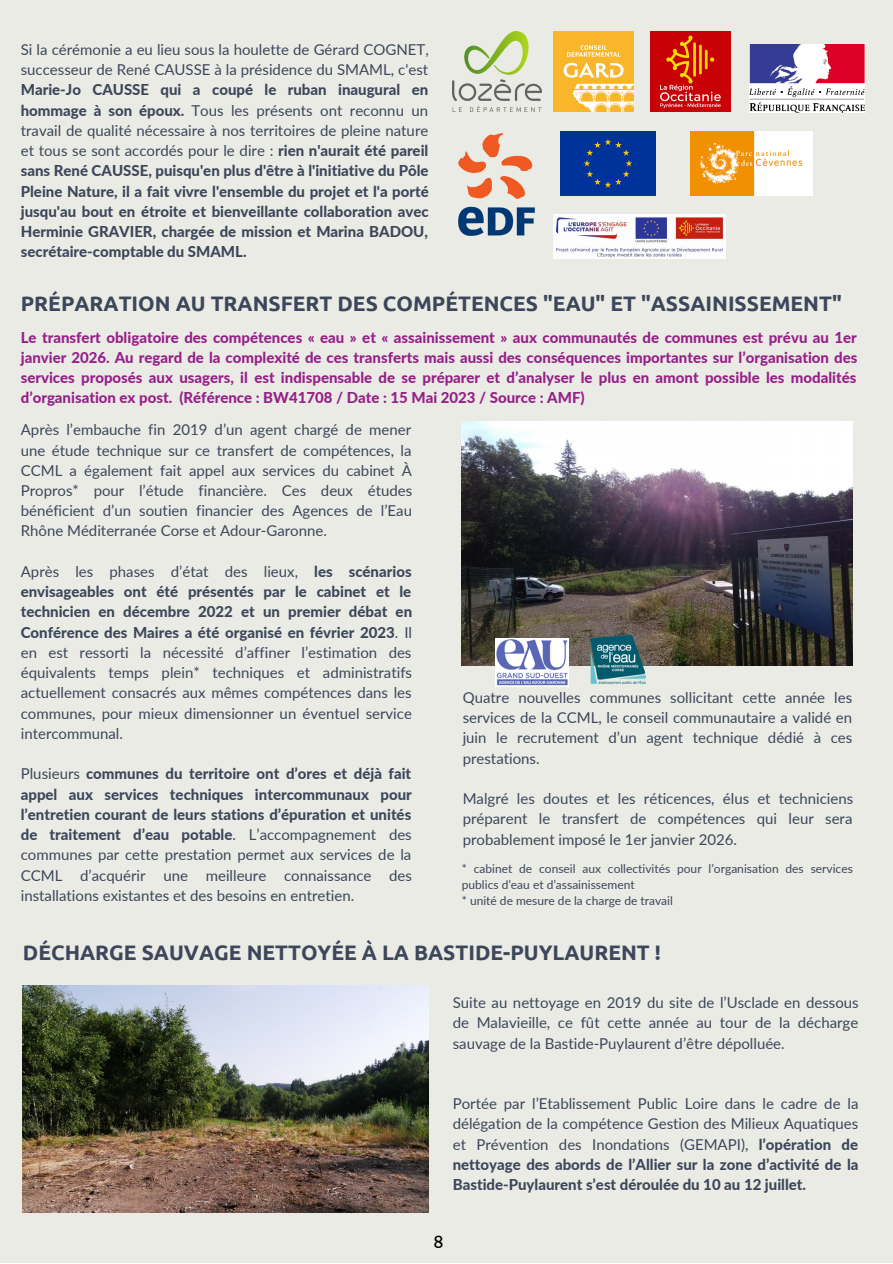
<style>
.page{position:relative;width:893px;height:1264px;background:#fff}
.page>*{position:absolute;margin:0;border:0;box-sizing:border-box;transform-origin:0 0}
.t1{font:700 21px "Ubuntu";color:#3d465a}
.t2{font:18px "Ubuntu";color:#000}
.t3{font:15px/20.2px "Lato";color:#3d465a;text-align:justify}
.t4{font:800 15px/20.2px "Lato";color:#3d465a;text-align:justify}
.t5{font:800 15px/20.2px "Lato";color:#962088;text-align:justify}
.t6{font:12px/16px "Lato";color:#3d465a}
.s1{font-weight:400}
.s2{font-weight:800}
</style>
<div class="page">
<div style="left:0;top:0;width:892px;height:1262px;background:#e9ebe4"></div>
<img style="left:554px;top:32px;width:79px;height:80px">
<img style="left:452px;top:32px;width:89px;height:80px">
<img style="left:650px;top:32px;width:80px;height:80px">
<img style="left:749px;top:45px;width:114px;height:67px">
<div style="left:560px;top:131px;width:95px;height:64px;background:#039"></div>
<img style="left:690px;top:131px;width:122px;height:64px">
<img style="left:458px;top:133px;width:76px;height:102px">
<img style="left:554px;top:214px;width:172px;height:44px">
<img style="left:462px;top:421px;width:390px;height:244px">
<img style="left:495px;top:638px;width:73px;height:48px">
<img style="left:586px;top:629px;width:63px;height:56px">
<img style="left:23px;top:985px;width:406px;height:227px">
<p class="t4" style="left:21px;top:39px;width:409px"><span class="s1">Si la cérémonie a eu lieu sous la houlette de Gérard COGNET, successeur de René CAUSSE à la présidence du SMAML, c'est </span>Marie-Jo CAUSSE qui a coupé le ruban inaugural en hommage à son époux. <span class="s1">Tous les présents ont reconnu un travail de qualité nécessaire à nos territoires de pleine nature et tous se sont accordés pour le dire :</span> rien n'aurait été pareil sans René CAUSSE, puisqu'en plus d'être à l'initiative du Pôle Pleine Nature, il a fait vivre l'ensemble du projet et l'a porté jusqu'au bout en étroite et bienveillante collaboration avec Herminie GRAVIER, chargée de mission et Marina BADOU, secrétaire-comptable du SMAML.</p>
<p class="t1" style="left:21px;top:292px;width:822px">PRÉPARATION AU TRANSFERT DES COMPÉTENCES "EAU" ET "ASSAINISSEMENT"</p>
<p class="t5" style="left:21px;top:327px;width:838px">Le transfert obligatoire des compétences « eau » et « assainissement » aux communautés de communes est prévu au 1er janvier 2026. Au regard de la complexité de ces transferts mais aussi des conséquences importantes sur l’organisation des services proposés aux usagers, il est indispensable de se préparer et d’analyser le plus en amont possible les modalités d’organisation ex post. (Référence : BW41708 / Date : 15 Mai 2023 / Source : AMF)</p>
<p class="t3" style="left:21px;top:419px;width:393px">Après l’embauche fin 2019 d’un agent chargé de mener une étude technique sur ce transfert de compétences, la CCML a également fait appel aux services du cabinet À Propros* pour l’étude financière. Ces deux études bénéficient d’un soutien financier des Agences de l’Eau Rhône Méditerranée Corse et Adour-Garonne.</p>
<p class="t3" style="left:21px;top:561px;width:393px">Après les phases d’état des lieux, <span class="s2">les scénarios envisageables ont été présentés par le cabinet et le technicien en décembre 2022 et un premier débat en Conférence des Maires a été organisé en février 2023</span>. Il en est ressorti la nécessité d’affiner l’estimation des équivalents temps plein* techniques et administratifs actuellement consacrés aux mêmes compétences dans les communes, pour mieux dimensionner un éventuel service intercommunal.</p>
<p class="t3" style="left:21px;top:763px;width:393px">Plusieurs <span class="s2">communes du territoire ont d’ores et déjà fait appel aux services techniques intercommunaux pour l’entretien courant de leurs stations d’épuration et unités de traitement d’eau potable</span>. L’accompagnement des communes par cette prestation permet aux services de la CCML d’acquérir une meilleure connaissance des installations existantes et des besoins en entretien.</p>
<p class="t3" style="left:462px;top:687px;width:391px">Quatre nouvelles communes sollicitant cette année les services de la CCML, le conseil communautaire a validé en juin le recrutement d’un agent technique dédié à ces prestations.</p>
<p class="t3" style="left:462px;top:788px;width:392px">Malgré les doutes et les réticences, élus et techniciens préparent le transfert de compétences qui leur sera probablement imposé le 1er janvier 2026.</p>
<p class="t6" style="left:462px;top:860px;width:392px">* cabinet de conseil aux collectivités pour l’organisation des services publics d’eau et d’assainissement</p>
<p class="t6" style="left:462px;top:892px;width:213px">* unité de mesure de la charge de travail</p>
<p class="t1" style="left:23px;top:940px;width:639px">DÉCHARGE SAUVAGE NETTOYÉE À LA BASTIDE-PUYLAURENT !</p>
<p class="t3" style="left:452px;top:992px;width:407px">Suite au nettoyage en 2019 du site de l’Usclade en dessous de Malavieille, ce fût cette année au tour de la décharge sauvage de la Bastide-Puylaurent d’être dépolluée.</p>
<p class="t3" style="left:452px;top:1093px;width:407px">Portée par l’Etablissement Public Loire dans le cadre de la délégation de la compétence Gestion des Milieux Aquatiques et Prévention des Inondations (GEMAPI), <span class="s2">l’opération de nettoyage des abords de l’Allier sur la zone d’activité de la Bastide-Puylaurent s’est déroulée du 10 au 12 juillet.</span></p>
<p class="t2" style="left:433px;top:1230px;width:12px">8</p>
</div>
